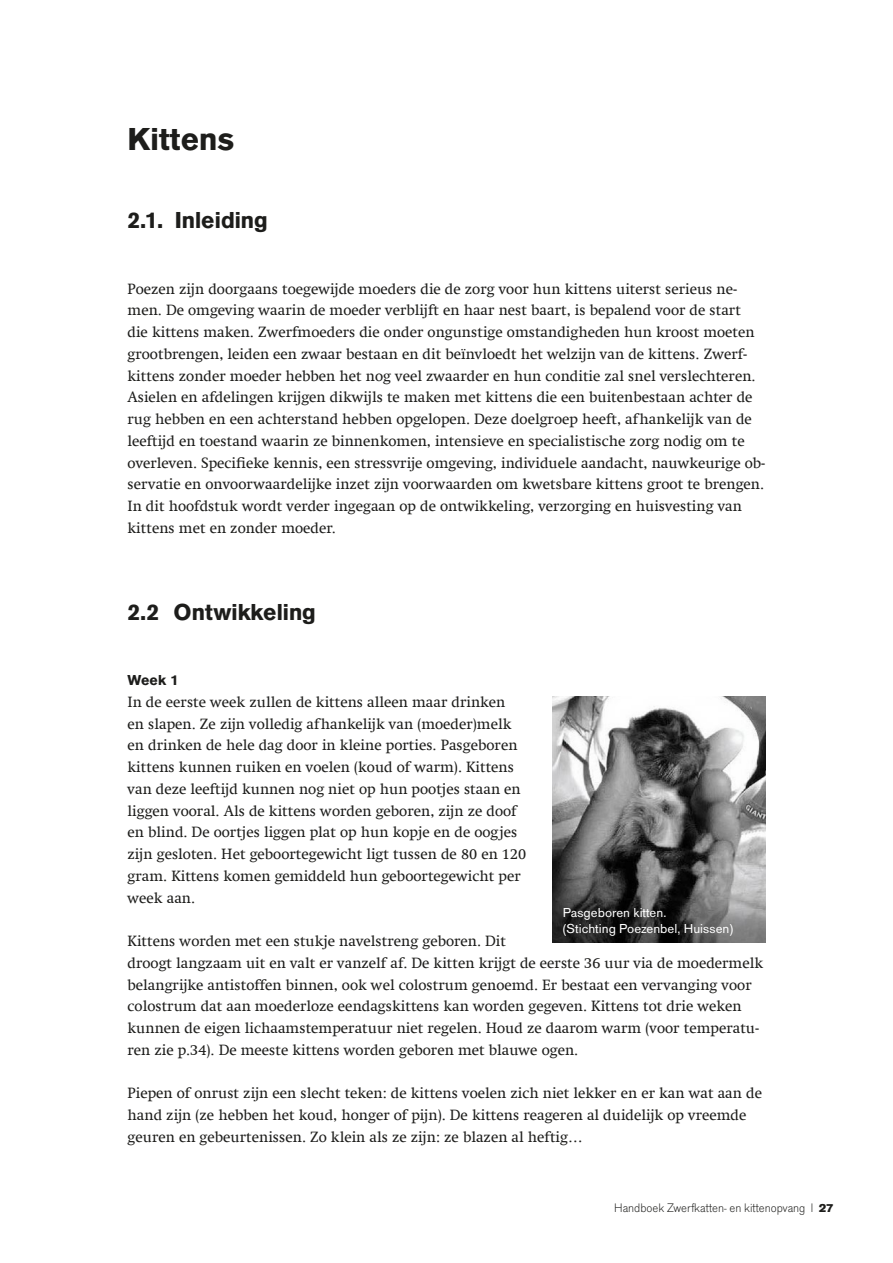
<style>
.page{position:relative;width:893px;height:1263px;background:#fff}
.page>*{position:absolute;margin:0;border:0;box-sizing:border-box;transform-origin:0 0}
.t1{font:700 33px "Dierenbescherming Sans";color:#1d1d1b}
.t2{font:700 24px "Dierenbescherming Sans";color:#1d1d1b}
.t3{font:15px/21.8px "Swift Com";color:#1d1d1b}
.t4{font:700 15px "Dierenbescherming Sans";color:#1d1d1b}
.t5{font:13.5px/16.2px "Dierenbescherming Sans";color:#fff}
.t6{font:300 12.9px "Dierenbescherming Sans";letter-spacing:-.005em;color:#1d1d1b}
.s1{font-weight:900;font-size:12.15px}
</style>
<div class="page">
<img style="left:553px;top:696px;width:212px;height:247px">
<h1 class="t1" style="left:128px;top:114px;width:108px">Kittens</h1>
<h2 class="t2" style="left:128px;top:202px;width:142px">2.1. Inleiding</h2>
<p class="t3" style="left:128px;top:278px;width:639px">Poezen zijn doorgaans toegewijde moeders die de zorg voor hun kittens uiterst serieus ne&shy;men. De omgeving waarin de moeder verblijft en haar nest baart, is bepalend voor de start<br>die kittens maken. Zwerfmoeders die onder ongunstige omstandigheden hun kroost moeten grootbrengen, leiden een zwaar bestaan en dit beïnvloedt het welzijn van de kittens. Zwerf&shy;kittens zonder moeder hebben het nog veel zwaarder en hun conditie zal snel verslechteren.<br>Asielen en afdelingen krijgen dikwijls te maken met kittens die een buitenbestaan achter de rug hebben en een achterstand hebben opgelopen. Deze doelgroep heeft, afhankelijk van de leeftijd en toestand waarin ze binnenkomen, intensieve en specialistische zorg nodig om te overleven. Specifieke kennis, een stressvrije omgeving, individuele aandacht, nauwkeurige ob&shy;servatie en onvoorwaardelijke inzet zijn voorwaarden om kwetsbare kittens groot te brengen.<br>In dit hoofdstuk wordt verder ingegaan op de ontwikkeling, verzorging en huisvesting van kittens met en zonder moeder.</p>
<h2 class="t2" style="left:128px;top:594px;width:190px">2.2 Ontwikkeling</h2>
<p class="t4" style="left:128px;top:669px;width:52px">Week 1</p>
<p class="t3" style="left:128px;top:691px;width:400px">In de eerste week zullen de kittens alleen maar drinken<br>en slapen. Ze zijn volledig afhankelijk van (moeder)melk en drinken de hele dag door in kleine porties. Pasgeboren kittens kunnen ruiken en voelen (koud of warm). Kittens van deze leeftijd kunnen nog niet op hun pootjes staan en liggen vooral. Als de kittens worden geboren, zijn ze doof en blind. De oortjes liggen plat op hun kopje en de oogjes zijn gesloten. Het geboortegewicht ligt tussen de 80 en 120 gram. Kittens komen gemiddeld hun geboortegewicht per week aan.</p>
<p class="t5" style="left:563px;top:903px;width:172px">Pasgeboren kitten.<br>(Stichting Poezenbel, Huissen)</p>
<p class="t3" style="left:128px;top:930px;width:637px">Kittens worden met een stukje navelstreng geboren. Dit<br>droogt langzaam uit en valt er vanzelf af. De kitten krijgt de eerste 36 uur via de moedermelk belangrijke antistoffen binnen, ook wel colostrum genoemd. Er bestaat een vervanging voor colostrum dat aan moederloze eendagskittens kan worden gegeven. Kittens tot drie weken kunnen de eigen lichaamstemperatuur niet regelen. Houd ze daarom warm (voor temperatu&shy;ren zie p.34). De meeste kittens worden geboren met blauwe ogen.</p>
<p class="t3" style="left:128px;top:1082px;width:636px">Piepen of onrust zijn een slecht teken: de kittens voelen zich niet lekker en er kan wat aan de hand zijn (ze hebben het koud, honger of pijn). De kittens reageren al duidelijk op vreemde geuren en gebeurtenissen. Zo klein als ze zijn: ze blazen al heftig…</p>
<p class="t6" style="left:614px;top:1199px;width:221px">Handboek Zwerfkatten- en kittenopvang l <span class="s1">27</span></p>
</div>
